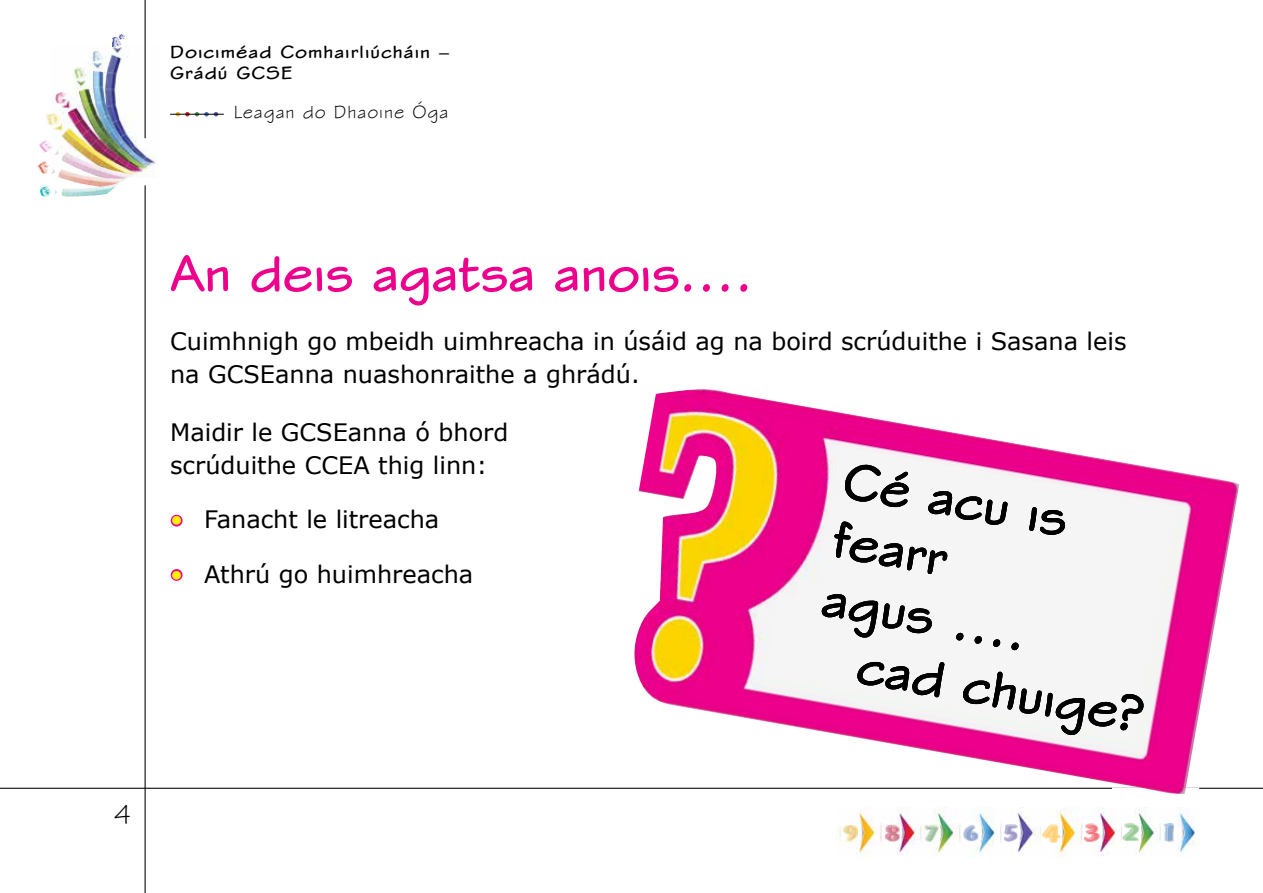
<style>
.page{position:relative;width:1263px;height:893px;background:#fff}
.page>*{position:absolute;margin:0;border:0;box-sizing:border-box;transform-origin:0 0}
.Hdg_-_24___Stylus_Bo{font:700 54px/60px "Stylus ITC";color:#000}
.Hdg_-_24___Stylus_Bo-2{font:700 54px "Stylus ITC";color:#ec008c}
.t1{font:27px "Stylus ITC";color:#000}
.Para{font:24px/33px "Verdana";color:#000}
.Para_-_Bullets___Alp{font:24px "Verdana";color:#000}
.t2{font:700 18.75px/21px "Stylus ITC";letter-spacing:.05em;color:#000;scale:1.06 1}
.t3{font:18.75px "Stylus ITC";letter-spacing:.05em;color:#000}
.s1{color:#fff200}
</style>
<div class="page">
<img style="left:51px;top:46px;width:105px;height:130px">
<svg style="left:112px;top:35px;width:13px;height:12px"></svg>
<svg style="left:74px;top:50px;width:30px;height:30px"></svg>
<img style="left:54px;top:92px;width:14px;height:12px">
<img style="left:46px;top:113px;width:14px;height:13px">
<img style="left:53px;top:148px;width:83px;height:30px">
<img style="left:39px;top:138px;width:15px;height:16px">
<img style="left:51px;top:167px;width:76px;height:15px">
<img style="left:54px;top:182px;width:66px;height:15px">
<img style="left:37px;top:158px;width:15px;height:17px">
<img style="left:39px;top:186px;width:12px;height:11px">
<img style="left:839px;top:808px;width:356px;height:50px">
<img style="left:843px;top:826px;width:15px;height:16px">
<img style="left:885px;top:825px;width:15px;height:17px">
<img style="left:923px;top:825px;width:16px;height:17px">
<img style="left:1042px;top:822px;width:20px;height:23px">
<img style="left:962px;top:823px;width:17px;height:19px">
<img style="left:1003px;top:824px;width:15px;height:18px">
<img style="left:1083px;top:820px;width:18px;height:25px">
<img style="left:1122px;top:821px;width:18px;height:21px">
<img style="left:1161px;top:824px;width:14px;height:19px">
<hr style="left:145px;top:185px;width:1px;height:708px;background:#000">
<hr style="left:145px;top:0;width:1px;height:138px;background:#000">
<hr style="left:0;top:788px;width:1263px;height:1px;background:#000">
<svg style="left:176px;top:112px;width:42px;height:4px"></svg>
<hr style="left:170px;top:114px;width:54px;height:1px;background:#000">
<svg style="left:170px;top:514px;width:13px;height:13px"></svg>
<svg style="left:170px;top:569px;width:13px;height:12px"></svg>
<img style="left:627px;top:389px;width:612px;height:405px">
<p class="t2" style="left:170px;top:41px;width:265px">Doiciméad Comhairliúcháin –<br>Grádú GCSE</p>
<p class="t3" style="left:234px;top:101px;width:216px">Leagan do Dhaoine Óga</p>
<p class="t1" style="left:114px;top:798px;width:19px">4</p>
<p class="Hdg_-_24___Stylus_Bo-2" style="left:170px;top:239px;width:584px">An deis agatsa anois....</p>
<p class="Para" style="left:170px;top:324px;width:958px">Cuimhnigh go mbeidh uimhreacha in úsáid ag na boird scrúduithe i Sasana leis na GCSEanna nuashonraithe a ghrádú.</p>
<p class="Para" style="left:170px;top:415px;width:340px">Maidir le GCSEanna ó bhord scrúduithe CCEA thig linn:</p>
<p class="Para_-_Bullets___Alp" style="left:170px;top:504px;width:271px"><span class="s1">•</span> Fanacht le litreacha</p>
<p class="Para_-_Bullets___Alp" style="left:170px;top:559px;width:305px"><span class="s1">•</span> Athrú go huimhreacha</p>
<p class="Hdg_-_24___Stylus_Bo" style="left:849px;top:449px;width:229px;rotate:10deg">Cé acu is fearr agus ....</p>
<p class="Hdg_-_24___Stylus_Bo" style="left:863px;top:634px;width:292px;rotate:10deg">cad chuige?</p>
</div>
